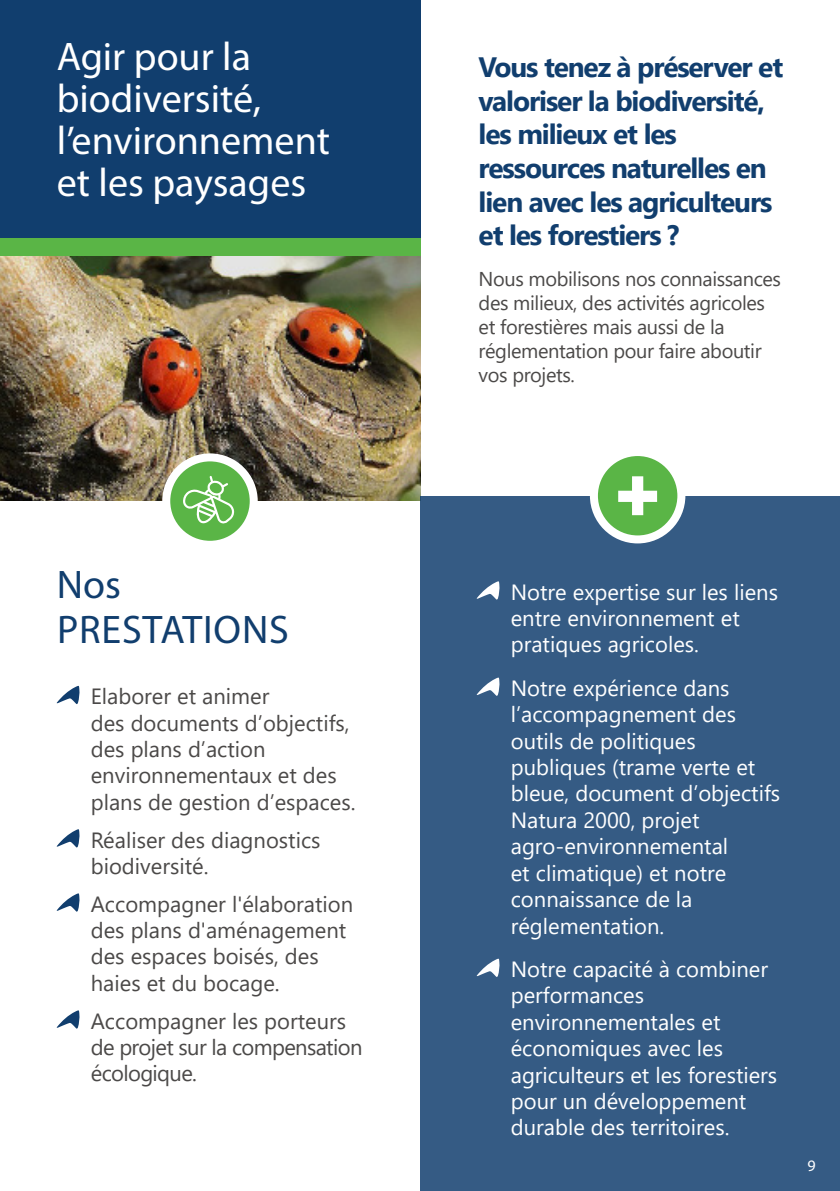
<style>
.page{position:relative;width:840px;height:1191px;background:#fff}
.page>*{position:absolute;margin:0;border:0;box-sizing:border-box;transform-origin:0 0}
.t1{font:40px/42px "Myriad Pro";color:#fff}
.t2{font:40px "Myriad Pro";letter-spacing:.02em;color:#113e6e}
.t3{font:700 28px/33.6px "Segoe UI";letter-spacing:-.04em;color:#113e6e}
.t4{font:22px/26.4px "Segoe UI";color:#fff}
.t5{font:22px/26.4px "Segoe UI";color:#4b4948}
.t6{font:22px/26.4px "Segoe UI";letter-spacing:-.03em;color:#4b4948}
.t7{font:20px/24px "Segoe UI";letter-spacing:-.02em;color:#4b4948}
.t8{font:16px "Myriad Pro";color:#fff}
</style>
<div class="page">
<img style="left:0;top:255px;width:420px;height:246px">
<svg style="left:57px;top:685px;width:23px;height:19px"></svg>
<svg style="left:57px;top:829px;width:23px;height:19px"></svg>
<svg style="left:57px;top:893px;width:23px;height:19px"></svg>
<svg style="left:57px;top:1010px;width:23px;height:19px"></svg>
<div style="left:0;top:0;width:420px;height:238px;background:#113e6e"></div>
<div style="left:420px;top:496px;width:419px;height:695px;background:#355b84"></div>
<svg style="left:476px;top:581px;width:23px;height:19px"></svg>
<svg style="left:476px;top:677px;width:23px;height:19px"></svg>
<svg style="left:476px;top:958px;width:23px;height:19px"></svg>
<svg style="left:593px;top:452px;width:88px;height:87px;background:#72bf60"></svg>
<svg style="left:618px;top:476px;width:38px;height:39px"></svg>
<div style="left:589px;top:448px;width:96px;height:95px;border:8px solid #fff;border-radius:50%"></div>
<svg style="left:166px;top:457px;width:87px;height:88px;fill:#5ab546"></svg>
<svg style="left:183px;top:476px;width:51px;height:48px"></svg>
<div style="left:162px;top:453px;width:95px;height:96px;border:8px solid #fff;border-radius:50%"></div>
<div style="left:0;top:238px;width:420px;height:17px;background:#5ab546"></div>
<p class="t1" style="left:57px;top:35px;width:274px">Agir pour la biodiversité, l’environnement</p>
<p class="t1" style="left:57px;top:161px;width:251px">et les paysages</p>
<p class="t2" style="left:57px;top:559px;width:66px">Nos</p>
<p class="t2" style="left:57px;top:605px;width:233px">PRESTATIONS</p>
<p class="t5" style="left:91px;top:681px;width:180px">Elaborer et animer</p>
<p class="t5" style="left:91px;top:707px;width:266px">des documents d’objectifs, des plans d’action environnementaux et des plans de gestion d’espaces.</p>
<p class="t5" style="left:91px;top:824px;width:231px">Réaliser des diagnostics</p>
<p class="t5" style="left:91px;top:851px;width:119px">biodiversité.</p>
<p class="t5" style="left:91px;top:888px;width:264px">Accompagner l'élaboration</p>
<p class="t5" style="left:91px;top:915px;width:257px">des plans d'aménagement des espaces boisés, des haies et du bocage.</p>
<p class="t5" style="left:91px;top:1005px;width:257px">Accompagner les porteurs</p>
<p class="t6" style="left:91px;top:1032px;width:273px">de projet sur la compensation écologique.</p>
<p class="t3" style="left:478px;top:48px;width:306px">Vous tenez à préserver et valoriser la biodiversité, les milieux et les ressources naturelles en lien avec les agriculteurs et les forestiers ?</p>
<p class="t7" style="left:478px;top:265px;width:304px">Nous mobilisons nos connaissances des milieux, des activités agricoles et forestières mais aussi de la réglementation pour faire aboutir vos projets.</p>
<p class="t4" style="left:510px;top:576px;width:268px">Notre expertise sur les liens entre environnement et pratiques agricoles.</p>
<p class="t4" style="left:510px;top:673px;width:271px">Notre expérience dans l’accompagnement des outils de politiques publiques (trame verte et bleue, document d’objectifs<br>Natura 2000, projet agro-environnemental<br>et climatique) et notre connaissance de la réglementation.</p>
<p class="t4" style="left:510px;top:954px;width:268px">Notre capacité à combiner performances environnementales et économiques avec les agriculteurs et les forestiers pour un développement durable des territoires.</p>
<p class="t8" style="left:807px;top:1155px;width:10px">9</p>
</div>
